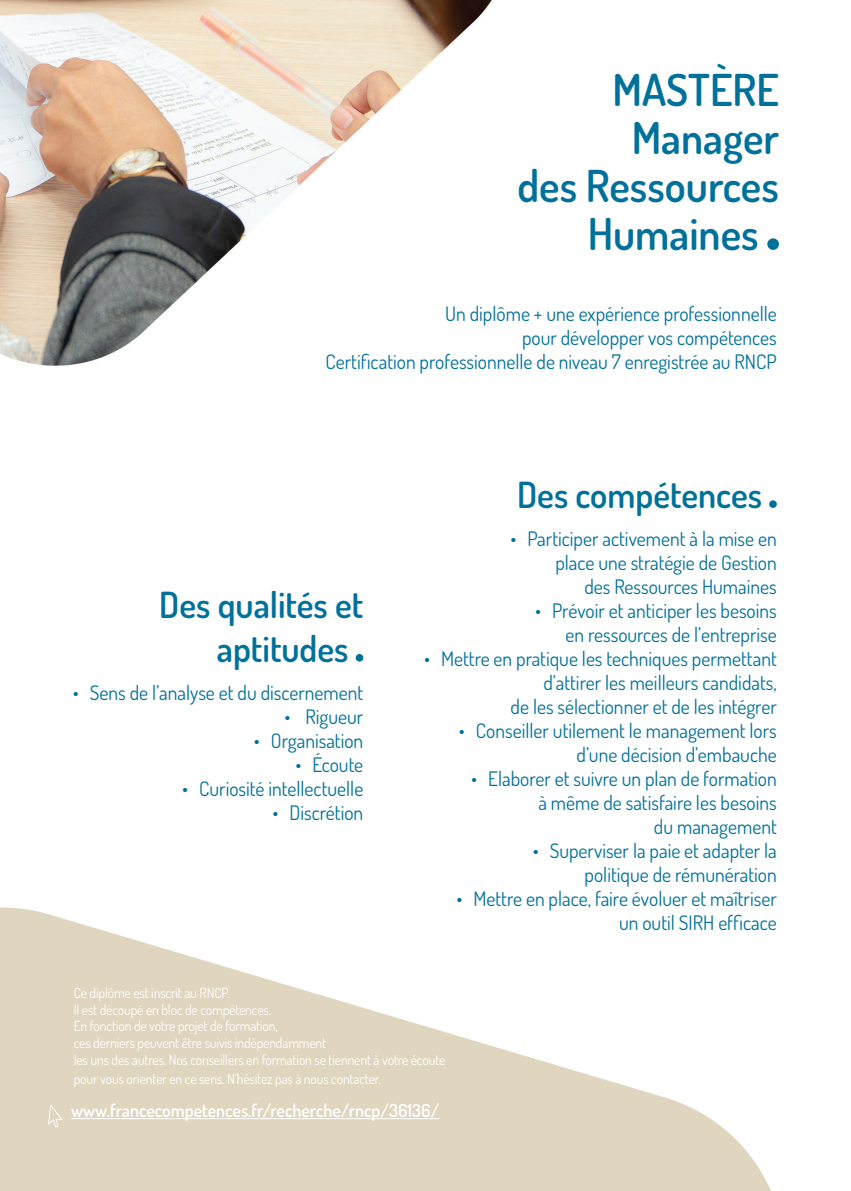
<style>
.page{position:relative;width:851px;height:1191px;background:#fff}
.page>*{position:absolute;margin:0;border:0;box-sizing:border-box;transform-origin:0 0}
.t1{font:600 44px "Dosis";color:#00719b}
.t2{font:600 36px "Dosis";color:#00719b}
.t3{font:20px/24px "Dosis";color:#00719b;text-align:right}
.t4{font:600 18px "Dosis";color:#fff}
.t5{font:14px "Dosis";letter-spacing:-.01em;color:#fff}
</style>
<div class="page">
<img style="left:0;top:0;width:492px;height:366px">
<svg style="left:0;top:907px;width:771px;height:284px;fill:#e0d5bf"></svg>
<div style="left:767px;top:238px;width:11px;height:12px;background:#00719b;border-radius:50%"></div>
<div style="left:355px;top:654px;width:8px;height:7px;background:#00719b;border-radius:50%"></div>
<div style="left:769px;top:500px;width:7px;height:8px;background:#00719b;border-radius:50%"></div>
<hr style="left:71px;top:1118px;width:368px;height:1px;background:#fff">
<svg style="left:48px;top:1104px;width:14px;height:23px"></svg>
<p class="t1" style="left:612px;top:59px;width:168px">MASTÈRE</p>
<p class="t1" style="left:631px;top:107px;width:149px">Manager</p>
<p class="t1" style="left:517px;top:155px;width:263px">des Ressources</p>
<p class="t1" style="left:587px;top:203px;width:172px">Humaines</p>
<p class="t3" style="left:445px;top:300px;width:333px">Un diplôme + une expérience professionnelle</p>
<p class="t3" style="left:522px;top:324px;width:256px">pour développer vos compétences</p>
<p class="t3" style="left:325px;top:348px;width:452px">Certification professionnelle de niveau 7 enregistrée au RNCP</p>
<p class="t2" style="left:159px;top:580px;width:205px">Des qualités et</p>
<p class="t2" style="left:217px;top:623px;width:133px">aptitudes</p>
<p class="t3" style="left:73px;top:679px;width:292px">• Sens de l’analyse et du discernement</p>
<p class="t3" style="left:284px;top:703px;width:80px">• Rigueur</p>
<p class="t3" style="left:254px;top:727px;width:111px">• Organisation</p>
<p class="t3" style="left:295px;top:751px;width:69px">• Écoute</p>
<p class="t3" style="left:182px;top:775px;width:182px">• Curiosité intellectuelle</p>
<p class="t3" style="left:272px;top:799px;width:92px">• Discrétion</p>
<p class="t2" style="left:517px;top:470px;width:246px">Des compétences</p>
<p class="t3" style="left:510px;top:526px;width:268px">• Participer activement à la mise en place une stratégie de Gestion<br>des Ressources Humaines</p>
<p class="t3" style="left:535px;top:598px;width:243px">• Prévoir et anticiper les besoins en ressources de l’entreprise</p>
<p class="t3" style="left:424px;top:646px;width:354px">• Mettre en pratique les techniques permettant d’attirer les meilleurs candidats,<br>de les sélectionner et de les intégrer</p>
<p class="t3" style="left:459px;top:718px;width:319px">• Conseiller utilement le management lors d’une décision d’embauche</p>
<p class="t3" style="left:471px;top:766px;width:307px">• Elaborer et suivre un plan de formation à même de satisfaire les besoins<br>du management</p>
<p class="t3" style="left:532px;top:838px;width:245px">• Superviser la paie et adapter la politique de rémunération</p>
<p class="t3" style="left:456px;top:886px;width:322px">• Mettre en place, faire évoluer et maîtriser un outil SIRH efficace</p>
<p class="t5" style="left:74px;top:983px;width:157px">Ce diplôme est inscrit au RNCP.</p>
<p class="t5" style="left:74px;top:1000px;width:199px">Il est découpé en bloc de compétences.</p>
<p class="t5" style="left:74px;top:1016px;width:206px">En fonction de votre projet de formation,</p>
<p class="t5" style="left:74px;top:1033px;width:254px">ces derniers peuvent être suivis indépendamment</p>
<p class="t5" style="left:74px;top:1050px;width:373px">les uns des autres. Nos conseillers en formation se tiennent à votre écoute</p>
<p class="t5" style="left:74px;top:1069px;width:309px">pour vous orienter en ce sens. N’hésitez pas à nous contacter.</p>
<p class="t4" style="left:71px;top:1097px;width:369px">www.francecompetences.fr/recherche/rncp/36136/</p>
</div>
